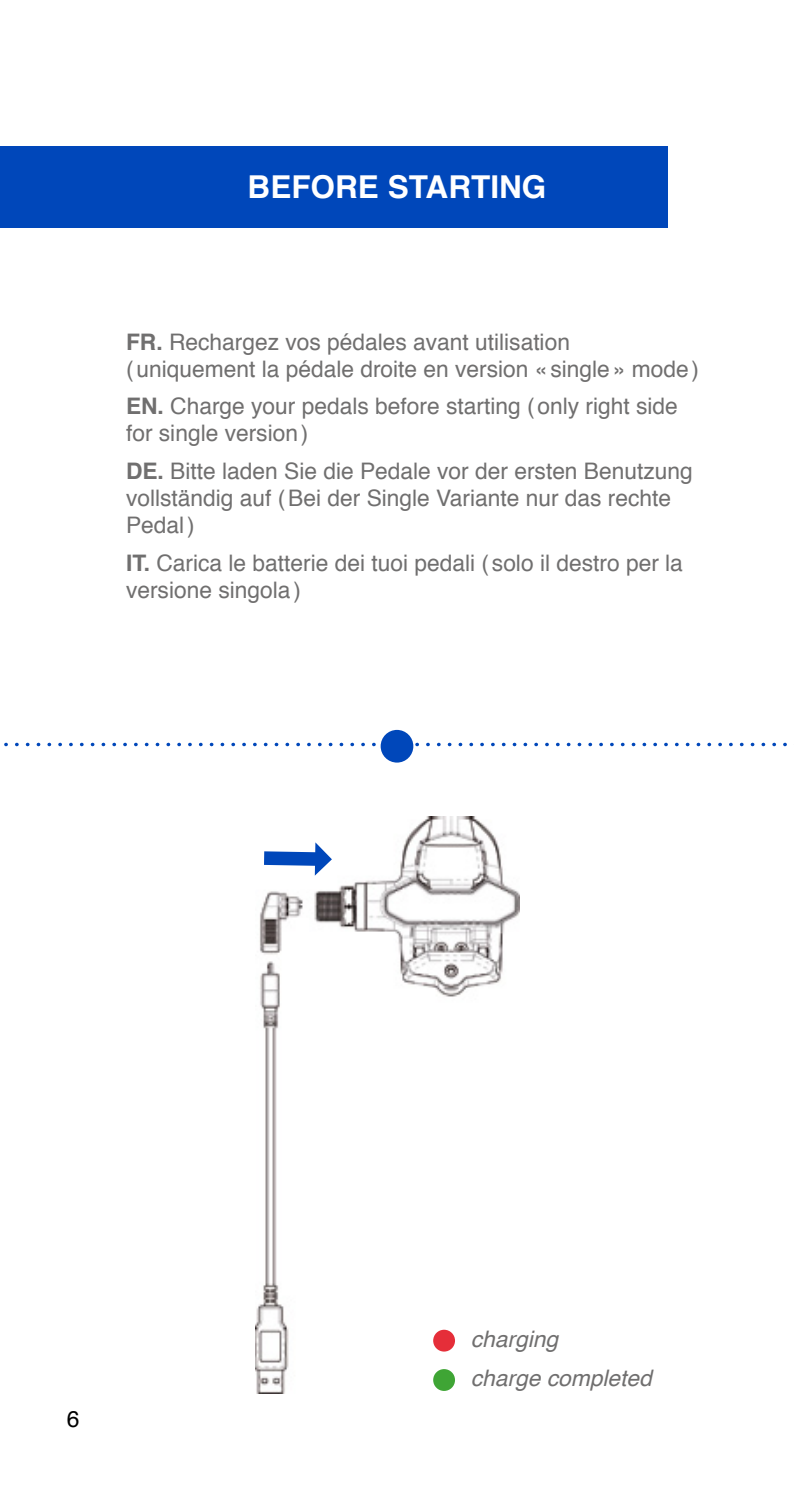
<style>
.page{position:relative;width:794px;height:1489px;background:#fff}
.page>*{position:absolute;margin:0;border:0;box-sizing:border-box;transform-origin:0 0}
.t1{font:700 31.5px "Helvetica";color:#fff}
.t2{font:22.75px/27.3px "Helvetica";color:#706f6f}
.t3{font:italic 22.75px/39.2px "Helvetica";color:#706f6f}
.t4{font:22.75px "Helvetica";color:#000}
.s1{font-weight:700}
</style>
<div class="page">
<svg style="left:4px;top:742px;width:783px;height:4px"></svg>
<div style="left:0;top:146px;width:668px;height:82px;background:#0047ba"></div>
<div style="left:381px;top:730px;width:32px;height:32px;background:#0047ba;border-radius:50%"></div>
<img style="left:255px;top:817px;width:264px;height:576px">
<div style="left:433px;top:1329px;width:22px;height:22px;background:#e52e39;border-radius:50%"></div>
<div style="left:433px;top:1368px;width:22px;height:22px;background:#3fa535;border-radius:50%"></div>
<div style="left:471px;top:1329px;width:163px;height:33px;background:#fff"></div>
<div style="left:471px;top:1368px;width:205px;height:40px;background:#fff"></div>
<svg style="left:264px;top:842px;width:68px;height:33px"></svg>
<h1 class="t1" style="left:248px;top:161px;width:300px">BEFORE STARTING</h1>
<p class="t2" style="left:126px;top:328px;width:574px"><span class="s1">FR.</span> Rechargez vos pédales avant utilisation (uniquement la pédale droite en version «single» mode)</p>
<p class="t2" style="left:126px;top:393px;width:553px"><span class="s1">EN.</span> Charge your pedals before starting (only right side for single version)</p>
<p class="t2" style="left:126px;top:458px;width:568px"><span class="s1">DE.</span> Bitte laden Sie die Pedale vor der ersten Benutzung vollständig auf (Bei der Single Variante nur das rechte<br>Pedal)</p>
<p class="t2" style="left:126px;top:549px;width:558px"><span class="s1">IT.</span> Carica le batterie dei tuoi pedali ( solo il destro per la versione singola)</p>
<p class="t4" style="left:67px;top:1400px;width:14px">6</p>
<p class="t3" style="left:471px;top:1319px;width:182px">charging<br>charge completed</p>
</div>
